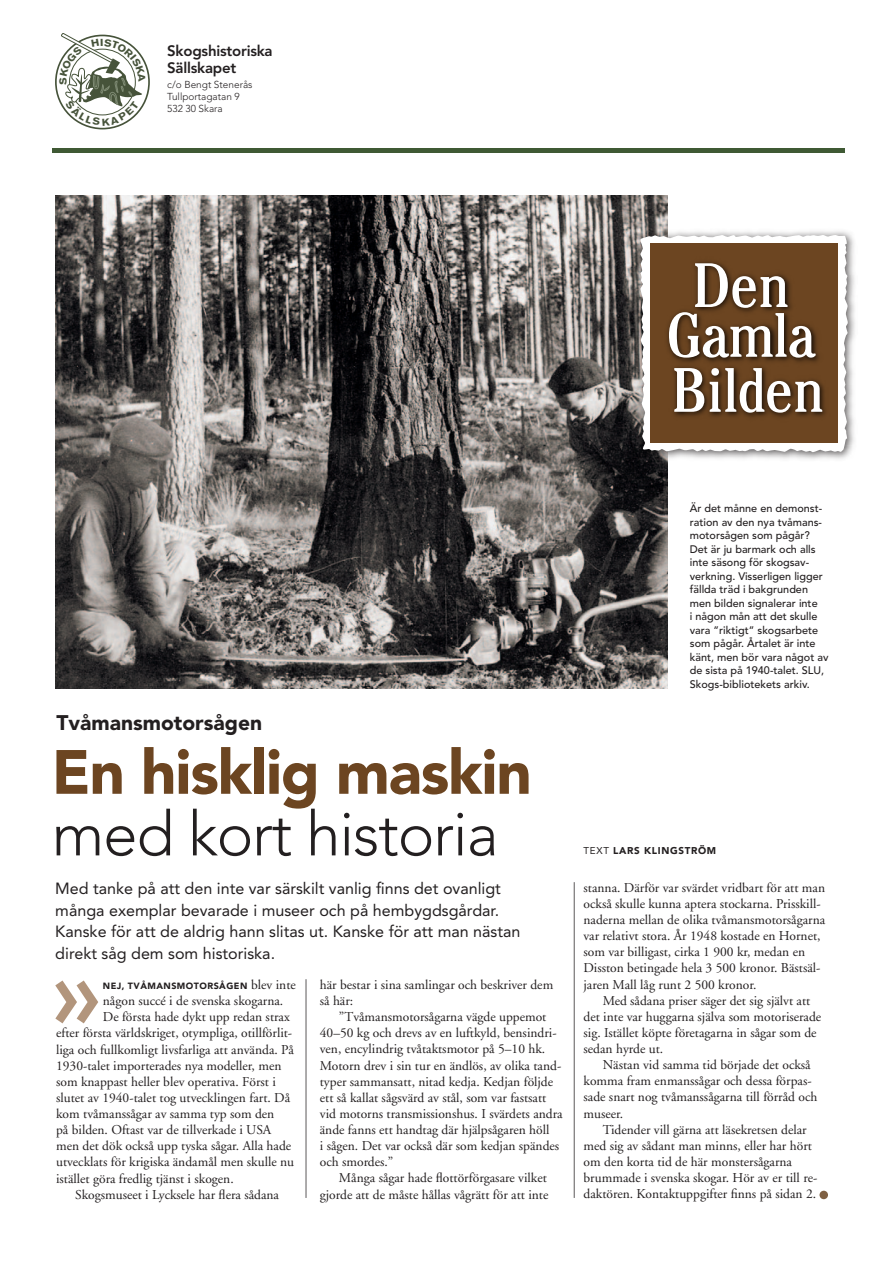
<style>
.page{position:relative;width:893px;height:1263px;background:#fff}
.page>*{position:absolute;margin:0;border:0;box-sizing:border-box;transform-origin:0 0}
.t1{font:800 95.25px "Avenir";color:#b2957c}
.t2{font:condensed 62.4px/49.8px "Cheltenham";color:#fff;text-align:center}
.t3{font:900 61.8px "Avenir";letter-spacing:-.02em;color:#6c4521}
.t4{font:300 61.8px "Avenir";letter-spacing:-.02em;color:#231f20}
.t5{font:900 21px "Avenir";color:#231f20}
.t6{font:16.2px/21.5px "Avenir";color:#231f20}
.t7{font:800 15px/17.2px "Avenir";letter-spacing:-.015em;color:#231f20}
.t8{font:13.5px/16px "Adobe Garamond";color:#231f20}
.t9{font:500 10.8px/13.5px "Avenir";color:#231f20}
.t10{font:300 10.05px/12px "Avenir";color:#231f20}
.t11{font:900 9.9px "Avenir";letter-spacing:.07em;color:#231f20}
.t12{font:900 9px "Avenir";color:#231f20}
.s1{font-family:"Avenir";font-weight:900;font-size:9px}
.s2{font-weight:400}
</style>
<div class="page">
<hr style="left:52px;top:149px;width:792px;height:4px;background:#3f5934">
<div style="left:55px;top:35px;width:95px;height:94px;border:2px solid #46533a;border-radius:50%"></div>
<div style="left:819px;top:1191px;width:9px;height:8px;background:#7f6043;border-radius:50%"></div>
<hr style="left:574px;top:882px;width:1px;height:316px;background:#231f20">
<hr style="left:306px;top:979px;width:1px;height:219px;background:#231f20">
<img style="left:55px;top:195px;width:613px;height:494px">
<img style="left:630px;top:225px;width:225px;height:241px">
<svg style="left:639px;top:235px;width:209px;height:218px"></svg>
<div style="left:650px;top:243px;width:188px;height:200px;background:#6c4521"></div>
<img style="left:667px;top:248px;width:172px;height:188px">
<svg style="left:59px;top:33px;width:87px;height:93px"></svg>
<p class="t7" style="left:167px;top:42px;width:107px">Skogshistoriska<br>Sällskapet</p>
<p class="t10" style="left:167px;top:78px;width:87px">c/o Bengt Stenerås<br>Tullportagatan 9<br>532 30 Skara</p>
<h2 class="t2" style="left:667px;top:260px;width:151px">Den<br>Gamla</h2>
<h2 class="t2" style="left:672px;top:364px;width:154px">Bilden</h2>
<h3 class="t5" style="left:57px;top:710px;width:207px">TVÅMANSMOTORSÅGEN</h3>
<h3 class="t3" style="left:52px;top:735px;width:482px">EN HISKLIG MASKIN</h3>
<h3 class="t4" style="left:52px;top:798px;width:448px">med kort historia</h3>
<p class="t6" style="left:55px;top:878px;width:467px">Med tanke på att den inte var särskilt vanlig finns det ovanligt många exemplar bevarade i museer och på hembygdsgårdar.<br>Kanske för att de aldrig hann slitas ut. Kanske för att man nästan direkt såg dem som historiska.</p>
<p class="t12" style="left:103px;top:980px;width:77px">NEJ, TVÅMANSMOTO</p>
<p class="t8" style="left:207px;top:977px;width:90px"><span class="s1">RS ÅGEN</span> blev inte</p>
<p class="t8" style="left:103px;top:993px;width:182px">någon succé i de svenska skogarna.</p>
<p class="t8" style="left:103px;top:1009px;width:189px">De första hade dykt upp redan strax</p>
<p class="t8" style="left:56px;top:1025px;width:238px">efter första världskriget, otympliga, otillförlit-</p>
<p class="t8" style="left:56px;top:1041px;width:239px">liga och fullkomligt livsfarliga att använda. På</p>
<p class="t8" style="left:56px;top:1058px;width:227px">1930-talet importerades nya modeller, men</p>
<p class="t8" style="left:56px;top:1074px;width:221px">som knappast heller blev operativa. Först i</p>
<p class="t8" style="left:56px;top:1090px;width:236px">slutet av 1940-talet tog utvecklingen fart. Då</p>
<p class="t8" style="left:56px;top:1106px;width:220px">kom tvåmanssågar av samma typ som den</p>
<p class="t8" style="left:56px;top:1122px;width:217px">på bilden. Oftast var de tillverkade i USA</p>
<p class="t8" style="left:56px;top:1138px;width:237px">men det dök också upp tyska sågar. Alla hade</p>
<p class="t8" style="left:56px;top:1154px;width:239px">utvecklats för krigiska ändamål men skulle nu</p>
<p class="t8" style="left:56px;top:1170px;width:179px">istället göra fredlig tjänst i skogen.</p>
<p class="t8" style="left:75px;top:1187px;width:205px">Skogsmuseet i Lycksele har flera sådana</p>
<h1 class="t1" style="left:52px;top:936px;width:51px">»</h1>
<p class="t8" style="left:320px;top:977px;width:235px">här bestar i sina samlingar och beskriver dem så här:</p>
<p class="t8" style="left:320px;top:1009px;width:244px;text-indent:19px">”Tvåmansmotorsågarna vägde uppemot 40–50 kg och drevs av en luftkyld, bensindri&shy;ven, encylindrig tvåtaktsmotor på 5–10 hk.<br>Motorn drev i sin tur en ändlös, av olika tand&shy;typer sammansatt, nitad kedja. Kedjan följde ett så kallat sågsvärd av stål, som var fastsatt vid motorns transmissionshus. I svärdets andra ände fanns ett handtag där hjälpsågaren höll<br>i sågen. Det var också där som kedjan spändes och smordes.”</p>
<p class="t8" style="left:320px;top:1170px;width:230px;text-align:right">Många sågar hade flottörförgasare vilket gjorde att de måste hållas vågrätt för att inte</p>
<p class="t9" style="left:690px;top:502px;width:140px">Är det månne en demonst&shy;ration av den nya tvåmans&shy;motorsågen som pågår?<br>Det är ju barmark och alls inte säsong för skogsav&shy;verkning. Visserligen ligger fällda träd i bakgrunden men bilden signalerar inte<br>i någon mån att det skulle vara ”riktigt” skogsarbete som pågår. Årtalet är inte känt, men bör vara något av de sista på 1940-talet. SLU,<br>Skogs-bibliotekets arkiv.</p>
<p class="t11" style="left:584px;top:844px;width:124px"><span class="s2">text</span> LARS KLINGSTRÖM</p>
<p class="t8" style="left:584px;top:880px;width:243px">stanna. Därför var svärdet vridbart för att man också skulle kunna aptera stockarna. Prisskill&shy;naderna mellan de olika tvåmansmotorsågarna var relativt stora. År 1948 kostade en Hornet, som var billigast, cirka 1 900 kr, medan en Disston betingade hela 3 500 kronor. Bästsäl&shy;jaren Mall låg runt 2 500 kronor.</p>
<p class="t8" style="left:584px;top:993px;width:239px;text-indent:19px">Med sådana priser säger det sig självt att det inte var huggarna själva som motoriserade sig. Istället köpte företagarna in sågar som de sedan hyrde ut.</p>
<p class="t8" style="left:584px;top:1057px;width:235px;text-indent:19px">Nästan vid samma tid började det också komma fram enmanssågar och dessa förpas&shy;sade snart nog tvåmanssågarna till förråd och museer.</p>
<p class="t8" style="left:584px;top:1122px;width:235px;text-indent:19px">Tidender vill gärna att läsekretsen delar med sig av sådant man minns, eller har hört om den korta tid de här monstersågarna brummade i svenska skogar. Hör av er till re&shy;daktören. Kontaktuppgifter finns på sidan 2.</p>
</div>
